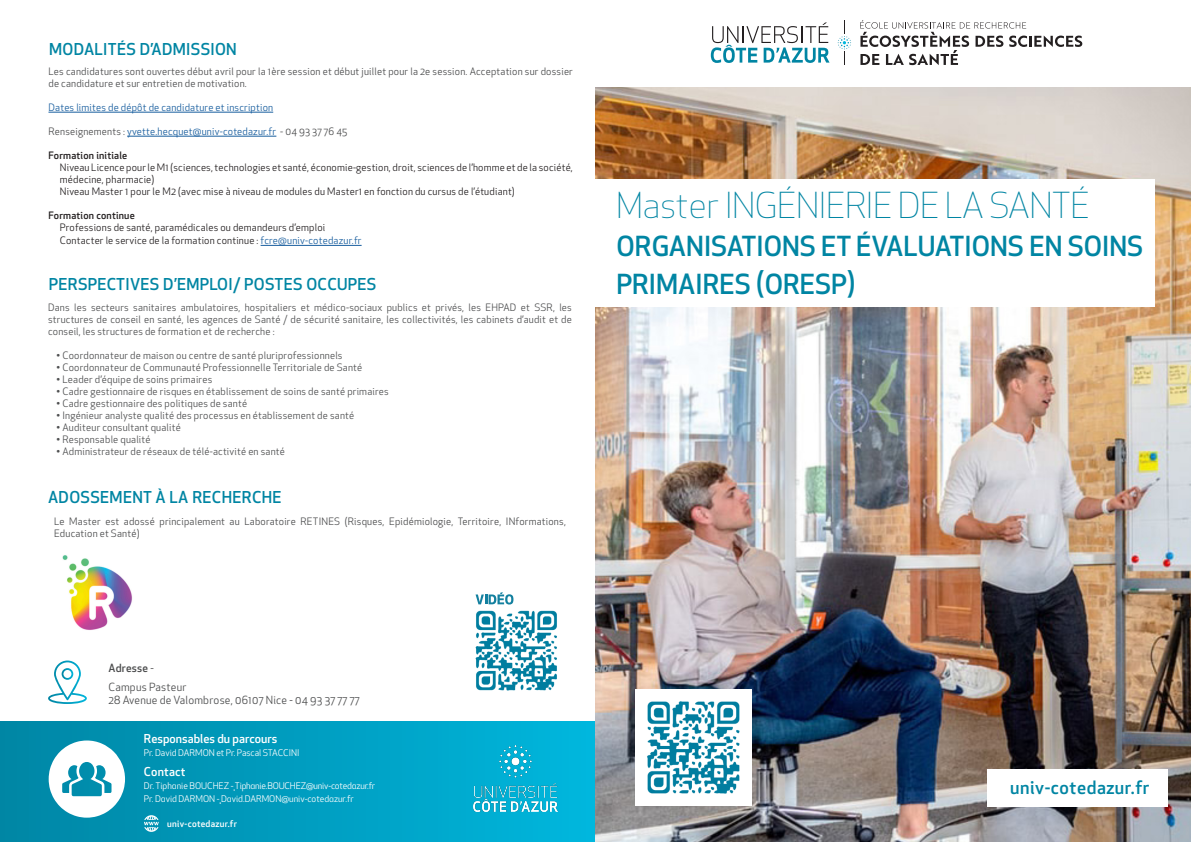
<style>
.page{position:relative;width:1191px;height:842px;background:#fff}
.page>*{position:absolute;margin:0;border:0;box-sizing:border-box;transform-origin:0 0}
.t1{font:300 35px "Apex New";color:#0085a3}
.t2{font:500 27px/38px "Apex New";color:#0085a3}
.t3{font:500 18px "Apex New";letter-spacing:.03em;color:#0085a3}
.t4{font:500 16px "Apex New";letter-spacing:.02em;color:#0085a3}
.t5{font:500 12px "Apex New";color:#fff}
.t6{font:500 12px "Apex New";letter-spacing:.02em;color:#fff}
.t7{font:11px "Apex New";letter-spacing:.02em;color:#4b4c4d}
.t8{font:500 11px "Apex New";letter-spacing:.02em;color:#4b4c4d}
.t9{font:10px/12px "Apex New";letter-spacing:.02em;color:#4e4f50;text-align:justify}
.t10{font:10px/12px "Apex New";letter-spacing:.02em;color:#231f20}
.t11{font:10px/12px "Apex New";letter-spacing:.02em;color:#4b4c4d}
.t12{font:10px "Apex New";letter-spacing:.02em;color:#175d9e}
.t13{font:500 10px "Apex New";letter-spacing:.02em;color:#231f20}
.t14{font:9px "Apex New";color:#fff}
.t15{font:9px "Apex New";letter-spacing:-.02em;color:#fff}
.t16{font:500 9px "Apex New";letter-spacing:.03em;color:#fff}
.s1{color:#4b4c4d}
.s2{color:#175d9e}
.s3{font-weight:400}
</style>
<div class="page">
<img style="left:595px;top:87px;width:596px;height:755px">
<div style="left:0;top:721px;width:594px;height:121px;background:linear-gradient(to right,#0085a4,#00b6dd)"></div>
<div style="left:594px;top:179px;width:561px;height:127px;background:#fff"></div>
<img style="left:473px;top:746px;width:84px;height:66px">
<svg style="left:49px;top:740px;width:76px;height:78px"></svg>
<svg style="left:48px;top:660px;width:39px;height:44px"></svg>
<hr style="left:48px;top:112px;width:225px;height:1px;background:#175d9e">
<hr style="left:127px;top:136px;width:149px;height:1px;background:#175d9e">
<hr style="left:260px;top:245px;width:101px;height:1px;background:#175d9e">
<img style="left:62px;top:555px;width:70px;height:75px">
<svg style="left:144px;top:815px;width:15px;height:17px"></svg>
<img style="left:636px;top:690px;width:115px;height:116px">
<img style="left:475px;top:601px;width:82px;height:90px">
<svg style="left:475px;top:592px;width:38px;height:12px"></svg>
<svg style="left:711px;top:23px;width:118px;height:40px"></svg>
<svg style="left:860px;top:20px;width:222px;height:45px"></svg>
<svg style="left:837px;top:20px;width:14px;height:45px"></svg>
<div style="left:986px;top:769px;width:181px;height:38px;background:#fff"></div>
<p class="t4" style="left:49px;top:38px;width:189px">MODALITÉS D’ADMISSION</p>
<p class="t11" style="left:48px;top:66px;width:526px">Les candidatures sont ouvertes début avril pour la 1ère session et début juillet pour la 2e session. Acceptation sur dossier de candidature et sur entretien de motivation.</p>
<p class="t12" style="left:48px;top:101px;width:226px">Dates limites de dépôt de candidature et inscription</p>
<p class="t12" style="left:48px;top:125px;width:300px"><span class="s1">Renseignements :</span> yvette.hecquet@univ-cotedazur.fr <span class="s1">- 04 93 37 76 45</span></p>
<p class="t13" style="left:48px;top:149px;width:80px">Formation initiale</p>
<p class="t10" style="left:60px;top:162px;width:514px">Niveau Licence pour le M1 (sciences, technologies et santé, économie-gestion, droit, sciences de l’homme et de la société, médecine, pharmacie)</p>
<p class="t10" style="left:60px;top:186px;width:456px">Niveau Master 1 pour le M2 (avec mise à niveau de modules du Master1 en fonction du cursus de l’étudiant)</p>
<p class="t13" style="left:48px;top:209px;width:88px">Formation continue</p>
<p class="t10" style="left:60px;top:222px;width:267px">Professions de santé, paramédicales ou demandeurs d’emploi</p>
<p class="t10" style="left:60px;top:235px;width:303px">Contacter le service de la formation continue : <span class="s2">fcre@univ-cotedazur.fr</span></p>
<p class="t4" style="left:49px;top:273px;width:329px">PERSPECTIVES D’EMPLOI/ POSTES OCCUPES</p>
<p class="t9" style="left:48px;top:301px;width:525px">Dans les secteurs sanitaires ambulatoires, hospitaliers et médico-sociaux publics et privés, les EHPAD et SSR, les structures de conseil en santé, les agences de Santé / de sécurité sanitaire, les collectivités, les cabinets d’audit et de conseil, les structures de formation et de recherche :</p>
<p class="t9" style="left:57px;top:349px;width:287px">• Coordonnateur de maison ou centre de santé pluriprofessionnels</p>
<p class="t9" style="left:57px;top:361px;width:307px">• Coordonnateur de Communauté Professionnelle Territoriale de Santé</p>
<p class="t9" style="left:57px;top:373px;width:157px">• Leader d’équipe de soins primaires</p>
<p class="t9" style="left:57px;top:385px;width:334px">• Cadre gestionnaire de risques en établissement de soins de santé primaires</p>
<p class="t9" style="left:57px;top:397px;width:192px">• Cadre gestionnaire des politiques de santé</p>
<p class="t9" style="left:57px;top:409px;width:299px">• Ingénieur analyste qualité des processus en établissement de santé</p>
<p class="t9" style="left:57px;top:421px;width:126px">• Auditeur consultant qualité</p>
<p class="t9" style="left:57px;top:433px;width:96px">• Responsable qualité</p>
<p class="t9" style="left:57px;top:445px;width:230px">• Administrateur de réseaux de télé-activité en santé</p>
<p class="t4" style="left:48px;top:486px;width:235px">ADOSSEMENT À LA RECHERCHE</p>
<p class="t11" style="left:54px;top:515px;width:513px">Le Master est adossé principalement au Laboratoire RETINES (Risques, Epidémiologie, Territoire, INformations,<br>Education et Santé)</p>
<p class="t1" style="left:616px;top:184px;width:474px">Master INGÉNIERIE DE LA SANTÉ</p>
<p class="t2" style="left:616px;top:227px;width:528px">ORGANISATIONS ET ÉVALUATIONS EN SOINS<br>PRIMAIRES (ORESP)</p>
<p class="t8" style="left:108px;top:660px;width:47px">Adresse <span class="s3">-</span></p>
<p class="t7" style="left:108px;top:680px;width:79px">Campus Pasteur</p>
<p class="t7" style="left:108px;top:693px;width:252px">28 Avenue de Valombrose, 06107 Nice - 04 93 37 77 77</p>
<p class="t5" style="left:144px;top:731px;width:135px">Responsables du parcours</p>
<p class="t14" style="left:144px;top:747px;width:157px">Pr. David DARMON et Pr. Pascal STACCINI</p>
<p class="t6" style="left:144px;top:764px;width:43px">Contact</p>
<p class="t15" style="left:144px;top:780px;width:233px">Dr. Tiphanie BOUCHEZ - Tiphanie.BOUCHEZ@univ-cotedazur.fr</p>
<p class="t14" style="left:144px;top:793px;width:211px">Pr. David DARMON - David.DARMON@univ-cotedazur.fr</p>
<p class="t16" style="left:167px;top:818px;width:71px">univ-cotedazur.fr</p>
<p class="t3" style="left:1010px;top:775px;width:141px">univ-cotedazur.fr</p>
</div>
